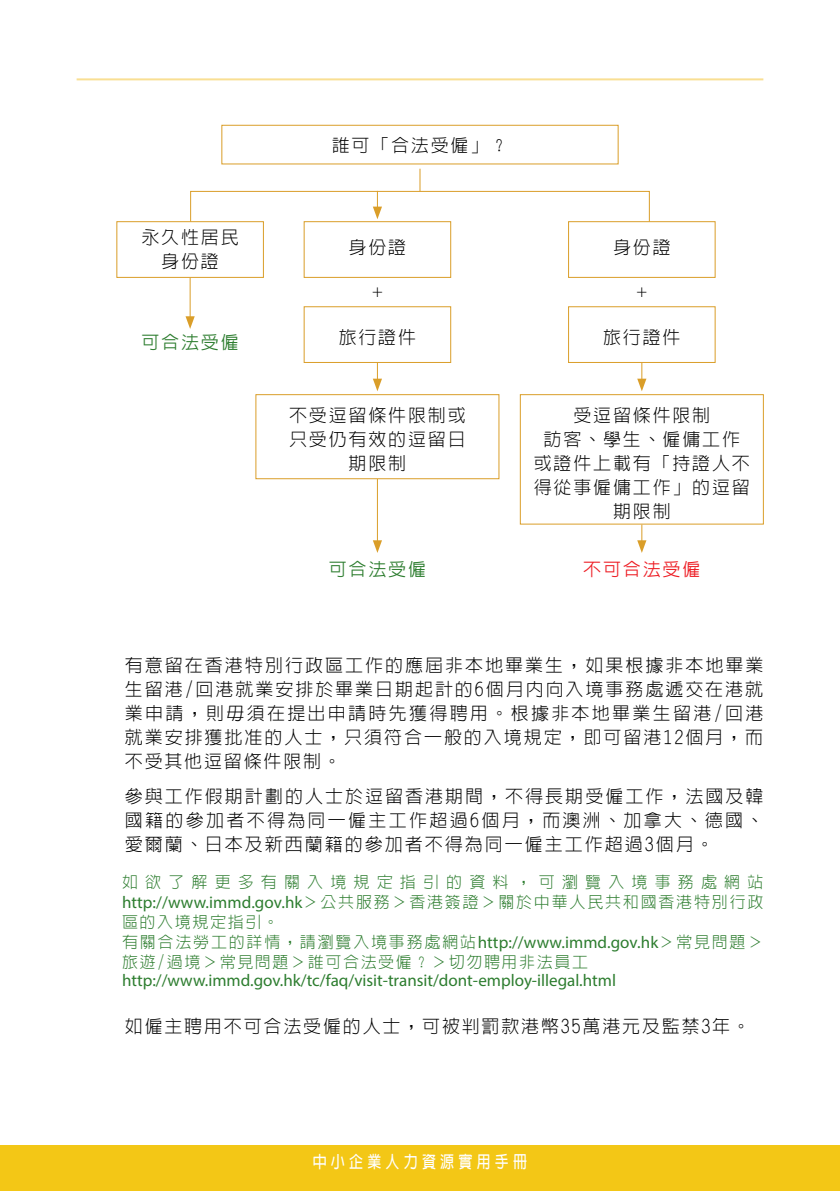
<style>
.page{position:relative;width:840px;height:1191px;background:#fff}
.page>*{position:absolute;margin:0;border:0;box-sizing:border-box;transform-origin:0 0}
.t1{font:300 18px/24px "AR Hei B5 HK";letter-spacing:.1em;color:#000;text-align:justify}
.t2{font:500 18px "AR Hei B5 HK";letter-spacing:.1em;color:#2d7d2f}
.t3{font:500 18px "AR Hei B5 HK";letter-spacing:.1em;color:#ed1d24}
.t4{font:300 18px "Myriad Pro";color:#000}
.t5{font:17px "Myriad Pro";color:#2d7d2f}
.t6{font:700 16.8px "AR Hei B5";letter-spacing:.3em;color:#fff;scale:.83 1}
.t7{font:300 16px/20px "AR Hei B5 HK";letter-spacing:.11em;color:#2d7d2f;text-align:justify}
.s1{font-family:"Myriad Pro";font-weight:400;font-size:17px}
</style>
<div class="page">
<div style="left:221px;top:125px;width:397px;height:39px;border:1px solid #da9e29"></div>
<div style="left:116px;top:221px;width:148px;height:57px;border:1px solid #da9e29"></div>
<div style="left:303px;top:221px;width:148px;height:57px;border:1px solid #da9e29"></div>
<div style="left:303px;top:306px;width:148px;height:57px;border:1px solid #da9e29"></div>
<div style="left:255px;top:394px;width:244px;height:85px;border:1px solid #da9e29"></div>
<div style="left:567px;top:221px;width:148px;height:57px;border:1px solid #da9e29"></div>
<div style="left:567px;top:306px;width:148px;height:57px;border:1px solid #da9e29"></div>
<div style="left:519px;top:394px;width:244px;height:130px;border:1px solid #da9e29"></div>
<div style="left:190px;top:191px;width:459px;height:31px;border:1px solid #da9e29"></div>
<svg style="left:419px;top:169px;width:1px;height:22px"></svg>
<svg style="left:372px;top:191px;width:10px;height:28px"></svg>
<hr style="left:189px;top:278px;width:1px;height:41px;background:#da9e29">
<svg style="left:185px;top:316px;width:10px;height:13px"></svg>
<svg style="left:373px;top:363px;width:9px;height:28px"></svg>
<hr style="left:377px;top:479px;width:1px;height:64px;background:#da9e29">
<svg style="left:373px;top:540px;width:9px;height:13px"></svg>
<svg style="left:637px;top:363px;width:9px;height:28px"></svg>
<svg style="left:637px;top:524px;width:9px;height:29px"></svg>
<hr style="left:77px;top:78px;width:686px;height:2px;background:#f9df93">
<div style="left:0;top:1145px;width:839px;height:46px;background:#f3c716"></div>
<p class="t1" style="left:141px;top:226px;width:99px">永久性居民</p>
<p class="t1" style="left:161px;top:250px;width:59px">身份證</p>
<p class="t2" style="left:141px;top:334px;width:99px">可合法受僱</p>
<p class="t1" style="left:331px;top:133px;width:178px">誰可「合法受僱」？</p>
<p class="t1" style="left:348px;top:235px;width:59px">身份證</p>
<p class="t4" style="left:372px;top:281px;width:12px">+</p>
<p class="t1" style="left:338px;top:325px;width:79px">旅行證件</p>
<p class="t1" style="left:289px;top:403px;width:178px;text-align:center">不受逗留條件限制或只受仍有效的逗留日期限制</p>
<p class="t2" style="left:328px;top:560px;width:99px">可合法受僱</p>
<p class="t1" style="left:612px;top:235px;width:59px">身份證</p>
<p class="t4" style="left:636px;top:281px;width:12px">+</p>
<p class="t1" style="left:602px;top:325px;width:79px">旅行證件</p>
<p class="t1" style="left:573px;top:403px;width:138px">受逗留條件限制</p>
<p class="t1" style="left:533px;top:427px;width:217px;text-align:center">訪客、學生、僱傭工作或證件上載有「持證人不得從事僱傭工作」的逗留期限制</p>
<p class="t3" style="left:583px;top:560px;width:118px">不可合法受僱</p>
<p class="t1" style="left:125px;top:653px;width:639px">有意留在香港特別行政區工作的應屆非本地畢業生，如果根據非本地畢業生留港/回港就業安排於畢業日期起計的6個月內向入境事務處遞交在港就業申請，則毋須在提出申請時先獲得聘用。根據非本地畢業生留港/回港就業安排獲批准的人士，只須符合一般的入境規定，即可留港12個月，而不受其他逗留條件限制。</p>
<p class="t1" style="left:125px;top:784px;width:639px">參與工作假期計劃的人士於逗留香港期間，不得長期受僱工作，法國及韓國籍的參加者不得為同一僱主工作超過6個月，而澳洲、加拿大、德國、愛爾蘭、日本及新西蘭籍的參加者不得為同一僱主工作超過3個月。</p>
<p class="t7" style="left:122px;top:872px;width:642px">如欲了解更多有關入境規定指引的資料，可瀏覽入境事務處網站<span class="s1">http://www.immd.gov.hk</span>＞公共服務＞香港簽證＞關於中華人民共和國香港特別行政區的入境規定指引。</p>
<p class="t7" style="left:122px;top:932px;width:642px">有關合法勞工的詳情，請瀏覽入境事務處網站<span class="s1">http://www.immd.gov.hk</span>＞常見問題＞旅遊/過境＞常見問題＞誰可合法受僱？＞切勿聘用非法員工</p>
<p class="t5" style="left:122px;top:970px;width:495px">http://www.immd.gov.hk/tc/faq/visit-transit/dont-employ-illegal.html</p>
<p class="t1" style="left:125px;top:1014px;width:626px">如僱主聘用不可合法受僱的人士，可被判罰款港幣35萬港元及監禁3年。</p>
<p class="t6" style="left:312px;top:1153px;width:260px">中小企業人力資源實用手冊</p>
</div>
